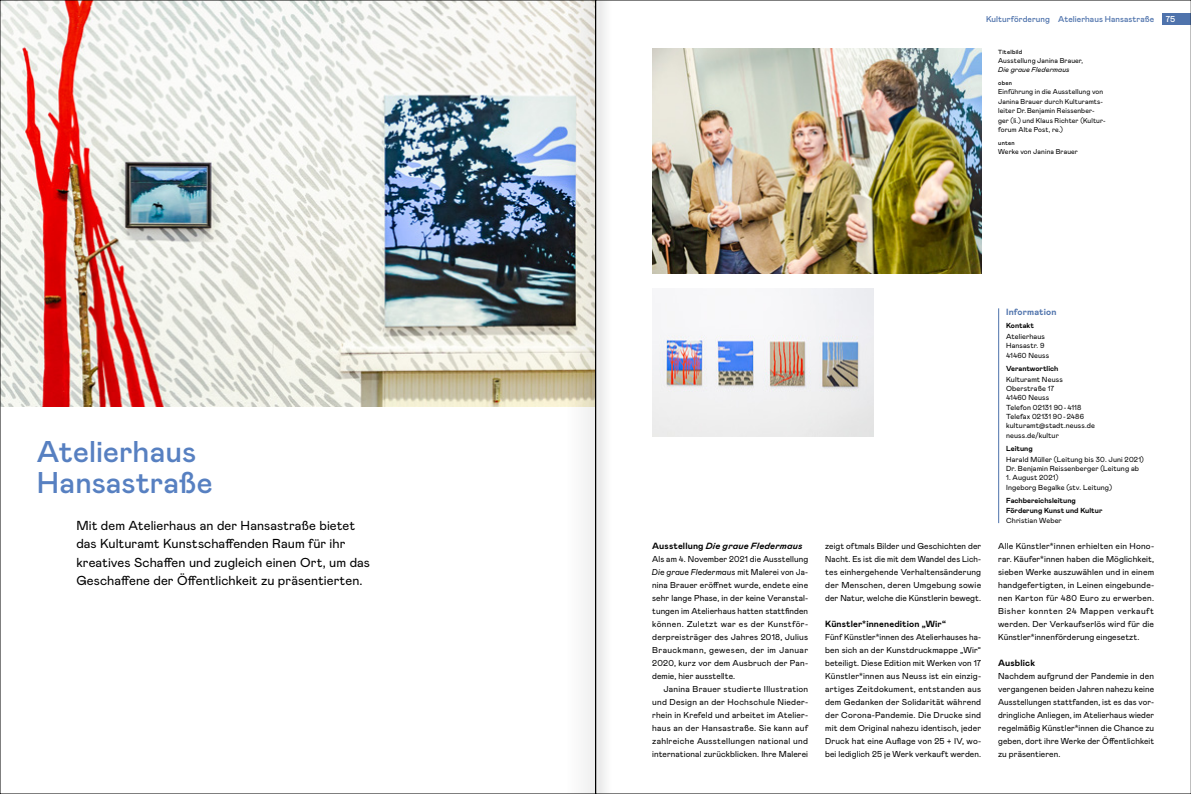
<style>
.page{position:relative;width:1191px;height:794px;background:#fff}
.page>*{position:absolute;margin:0;border:0;box-sizing:border-box;transform-origin:0 0}
.t1{font:500 30px/31px "Mabry Pro";color:#5780c1}
.t2{font:13px/18px "Mabry Pro";letter-spacing:.005em;color:#000}
.t3{font:700 9px "Mabry Pro";letter-spacing:.015em;color:#000}
.t4{font:italic 700 9px "Mabry Pro";letter-spacing:.02em;color:#000}
.t5{font:700 9px "Mabry Pro";letter-spacing:.015em;color:#4f73ac}
.t6{font:8.6px/13px "Mabry Pro";letter-spacing:.01em;color:#000;text-align:justify}
.t7{font:8.6px/13px "Mabry Pro";letter-spacing:.01em;color:#000;text-align:justify;scale:.95 1}
.t8{font:500 8.5px "Mabry Pro";letter-spacing:.005em;color:#4f73ac}
.t9{font:500 8.5px "Mabry Pro";color:#fff}
.t10{font:7.3px/9.3px "Mabry Pro";letter-spacing:.015em;color:#000}
.t11{font:700 7.3px/9.3px "Mabry Pro";color:#000}
.t12{font:7px/9.5px "Mabry Pro";letter-spacing:.015em;color:#000}
.t13{font:italic 7px "Mabry Pro";letter-spacing:.02em;color:#000}
.t14{font:500 6px "Mabry Pro";letter-spacing:.045em;color:#000}
.s1{font-style:normal}
.s2{font-style:italic}
</style>
<div class="page">
<div style="left:1162px;top:14px;width:29px;height:11px;background:#4f73ac"></div>
<img style="left:2px;top:2px;width:563px;height:404px">
<hr style="left:998px;top:308px;width:1px;height:215px;background:#4f73ac">
<img style="left:652px;top:48px;width:329px;height:225px">
<img style="left:652px;top:289px;width:221px;height:147px">
<svg style="left:565px;top:2px;width:41px;height:790px"></svg>
<h1 class="t1" style="left:37px;top:435px;width:177px">Atelierhaus<br>Hansastraße</h1>
<h2 class="t2" style="left:76px;top:516px;width:295px">Mit dem Atelierhaus an der Hansastraße bietet das Kulturamt Kunstschaffenden Raum für ihr kreatives Schaffen und zugleich einen Ort, um das Geschaffene der Öffentlichkeit zu präsentierten.</h2>
<p class="t8" style="left:986px;top:13px;width:170px">Kulturförderung Atelierhaus Hansastraße</p>
<p class="t14" style="left:998px;top:47px;width:26px">Titelbild</p>
<p class="t12" style="left:998px;top:55px;width:87px">Ausstellung Janina Brauer,</p>
<p class="t13" style="left:998px;top:65px;width:73px">Die graue Fledermaus</p>
<p class="t14" style="left:998px;top:79px;width:15px">oben</p>
<p class="t12" style="left:998px;top:86px;width:108px">Einführung in die Ausstellung von<br>Janina Brauer durch Kulturamts&shy;leiter Dr.Benjamin Reissenber&shy;ger (li.) und Klaus Richter (Kultur&shy;forum Alte Post, re.)</p>
<p class="t14" style="left:998px;top:138px;width:18px">unten</p>
<p class="t12" style="left:998px;top:146px;width:81px">Werke von Janina Brauer</p>
<p class="t9" style="left:1165px;top:13px;width:11px">75</p>
<p class="t4" style="left:652px;top:539px;width:152px"><span class="s1">Ausstellung</span> Die graue Fledermaus</p>
<p class="t6" style="left:652px;top:552px;width:157px">Als am 4. November 2021 die Ausstellung <span class="s2">Die graue Fledermaus</span> mit Malerei von Ja&shy;nina Brauer eröffnet wurde, endete eine sehr lange Phase, in der keine Veranstal&shy;tungen im Atelierhaus hatten stattfinden können. Zuletzt war es der Kunstför&shy;derpreisträger des Jahres 2018, Julius Brauckmann, gewesen, der im Januar 2020, kurz vor dem Ausbruch der Pan&shy;demie, hier ausstellte.</p>
<p class="t6" style="left:652px;top:682px;width:157px;text-indent:11px">Janina Brauer studierte Illustration und Design an der Hochschule Nieder&shy;rhein in Krefeld und arbeitet im Atelier&shy;haus an der Hansastraße. Sie kann auf zahlreiche Ausstellungen national und international zurückblicken. Ihre Malerei</p>
<p class="t6" style="left:825px;top:539px;width:157px">zeigt oftmals Bilder und Geschichten der Nacht. Es ist die mit dem Wandel des Lich&shy;tes einhergehende Verhaltensänderung der Menschen, deren Umgebung sowie der Natur, welche die Künstlerin bewegt.</p>
<p class="t3" style="left:825px;top:617px;width:122px">Künstler*innenedition „Wir“</p>
<p class="t7" style="left:825px;top:630px;width:166px">Fünf Künstler*innen des Atelierhauses ha&shy;ben sich an der Kunstdruckmappe „Wir“ beteiligt. Diese Edition mit Werken von 17<br>Künstler*innen aus Neuss ist ein einzig&shy;artiges Zeitdokument, entstanden aus dem Gedanken der Solidarität während der Corona-Pandemie. Die Drucke sind mit dem Original nahezu identisch, jeder Druck hat eine Auflage von 25 + IV, wo&shy;bei lediglich 25 je Werk verkauft werden.</p>
<p class="t5" style="left:1006px;top:305px;width:52px">Information</p>
<p class="t11" style="left:1006px;top:321px;width:30px">Kontakt</p>
<p class="t10" style="left:1006px;top:331px;width:45px">Atelierhaus<br>Hansastr. 9<br>41460 Neuss</p>
<p class="t11" style="left:1006px;top:363px;width:54px">Verantwortlich</p>
<p class="t10" style="left:1006px;top:374px;width:90px">Kulturamt Neuss<br>Oberstraße 17<br>41460 Neuss<br>Telefon 02131 90-4118<br>Telefax 02131 90-2486 kulturamt@stadt.neuss.de neuss.de/kultur</p>
<p class="t11" style="left:1006px;top:444px;width:28px">Leitung</p>
<p class="t10" style="left:1006px;top:454px;width:139px">Harald Müller (Leitung bis 30. Juni 2021)<br>Dr. Benjamin Reissenberger (Leitung ab</p>
<p class="t10" style="left:1006px;top:473px;width:108px">1. August 2021)<br>Ingeborg Begalke (stv. Leitung)</p>
<p class="t11" style="left:1006px;top:496px;width:98px">Fachbereichsleitung<br>Förderung Kunst und Kultur</p>
<p class="t10" style="left:1006px;top:516px;width:57px">Christian Weber</p>
<p class="t6" style="left:998px;top:539px;width:157px">Alle Künstler*innen erhielten ein Hono&shy;rar. Käufer*innen haben die Möglichkeit, sieben Werke auszuwählen und in einem handgefertigten, in Leinen eingebunde&shy;nen Karton für 480 Euro zu erwerben.<br>Bisher konnten 24 Mappen verkauft werden. Der Verkaufserlös wird für die Künstler*innenförderung eingesetzt.</p>
<p class="t3" style="left:998px;top:656px;width:39px">Ausblick</p>
<p class="t6" style="left:998px;top:669px;width:157px">Nachdem aufgrund der Pandemie in den vergangenen beiden Jahren nahezu keine Ausstellungen stattfanden, ist es das vor&shy;dringliche Anliegen, im Atelierhaus wieder regelmäßig Künstler*innen die Chance zu geben, dort ihre Werke der Öffentlichkeit zu präsentieren.</p>
</div>
